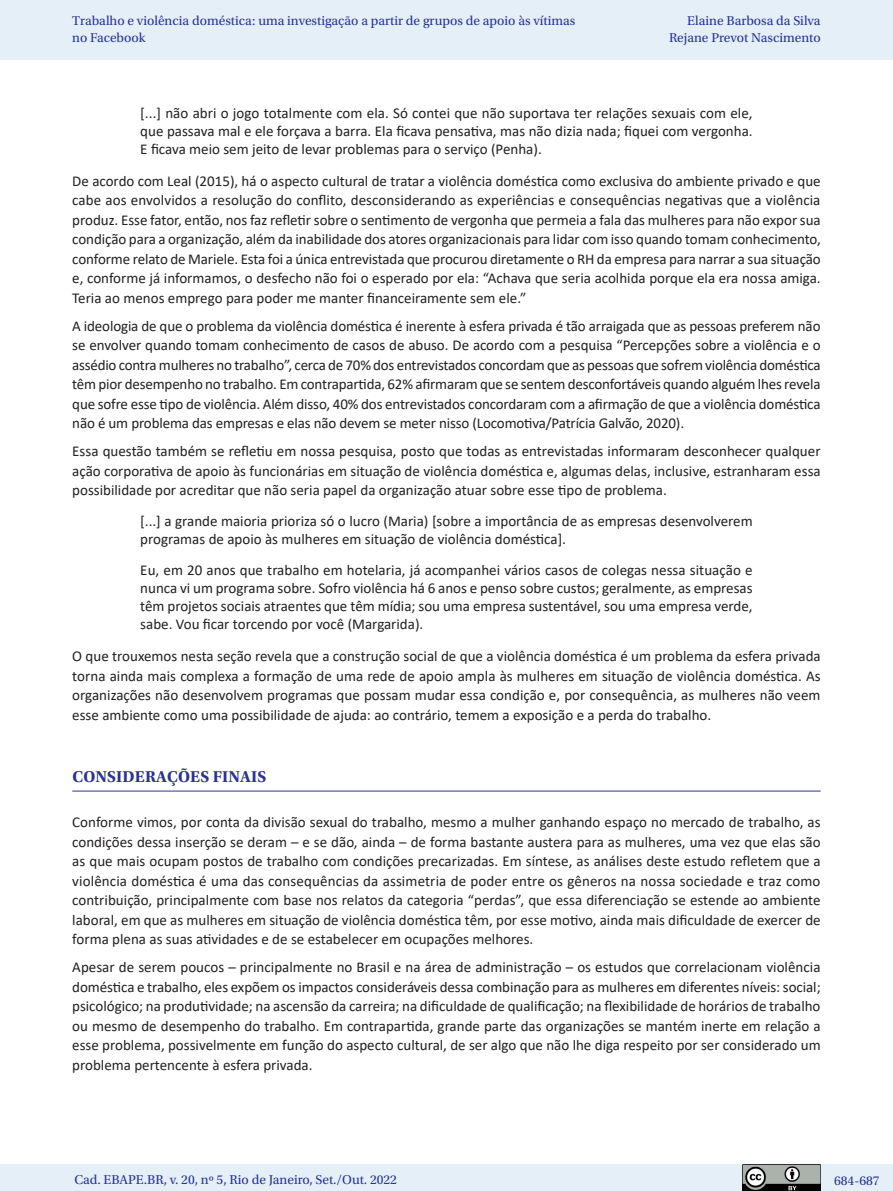
<style>
.page{position:relative;width:893px;height:1191px;background:#fff}
.page>*{position:absolute;margin:0;border:0;box-sizing:border-box;transform-origin:0 0}
._07_1_sub_1{font:700 16.5px "Utopia Std";letter-spacing:.01em;color:#2b3393}
._06_0_texto{font:15px/19.5px "Calibri";color:#231f20;text-align:justify}
._06_2_citação{font:15px/18px "Calibri";color:#231f20;text-align:justify}
.t1{font:13.5px/16.5px "Utopia Std";color:#2b3393}
</style>
<div class="page">
<div style="left:0;top:0;width:893px;height:60px;background:#e4eff8"></div>
<div style="left:0;top:1164px;width:893px;height:27px;background:#e4eff8"></div>
<img style="left:743px;top:1164px;width:78px;height:27px">
<hr style="left:72px;top:790px;width:749px;height:1px;background:#2b3393">
<p class="t1" style="left:72px;top:13px;width:505px">Trabalho e violência doméstica: uma investigação a partir de grupos de apoio às vítimas no Facebook</p>
<p class="t1" style="left:669px;top:13px;width:153px;text-align:right">Elaine Barbosa da Silva<br>Rejane Prevot Nascimento</p>
<p class="_06_2_citação" style="left:140px;top:103px;width:614px">[...] não abri o jogo totalmente com ela. Só contei que não suportava ter relações sexuais com ele, que passava mal e ele forçava a barra. Ela ficava pensativa, mas não dizia nada; fiquei com vergonha.<br>E ficava meio sem jeito de levar problemas para o serviço (Penha).</p>
<p class="_06_0_texto" style="left:72px;top:171px;width:750px">De acordo com Leal (2015), há o aspecto cultural de tratar a violência doméstica como exclusiva do ambiente privado e que cabe aos envolvidos a resolução do conflito, desconsiderando as experiências e consequências negativas que a violência produz. Esse fator, então, nos faz refletir sobre o sentimento de vergonha que permeia a fala das mulheres para não expor sua condição para a organização, além da inabilidade dos atores organizacionais para lidar com isso quando tomam conhecimento, conforme relato de Mariele. Esta foi a única entrevistada que procurou diretamente o RH da empresa para narrar a sua situação e, conforme já informamos, o desfecho não foi o esperado por ela: “Achava que seria acolhida porque ela era nossa amiga.<br>Teria ao menos emprego para poder me manter financeiramente sem ele.”</p>
<p class="_06_0_texto" style="left:72px;top:316px;width:750px">A ideologia de que o problema da violência doméstica é inerente à esfera privada é tão arraigada que as pessoas preferem não se envolver quando tomam conhecimento de casos de abuso. De acordo com a pesquisa “Percepções sobre a violência e o assédio contra mulheres no trabalho”, cerca de 70% dos entrevistados concordam que as pessoas que sofrem violência doméstica têm pior desempenho no trabalho. Em contrapartida, 62% afirmaram que se sentem desconfortáveis quando alguém lhes revela que sofre esse tipo de violência. Além disso, 40% dos entrevistados concordaram com a afirmação de que a violência doméstica não é um problema das empresas e elas não devem se meter nisso (Locomotiva/Patrícia Galvão, 2020).</p>
<p class="_06_0_texto" style="left:72px;top:441px;width:750px">Essa questão também se refletiu em nossa pesquisa, posto que todas as entrevistadas informaram desconhecer qualquer ação corporativa de apoio às funcionárias em situação de violência doméstica e, algumas delas, inclusive, estranharam essa possibilidade por acreditar que não seria papel da organização atuar sobre esse tipo de problema.</p>
<p class="_06_2_citação" style="left:140px;top:512px;width:614px">[...] a grande maioria prioriza só o lucro (Maria) [sobre a importância de as empresas desenvolverem programas de apoio às mulheres em situação de violência doméstica].</p>
<p class="_06_2_citação" style="left:140px;top:560px;width:614px">Eu, em 20 anos que trabalho em hotelaria, já acompanhei vários casos de colegas nessa situação e nunca vi um programa sobre. Sofro violência há 6 anos e penso sobre custos; geralmente, as empresas têm projetos sociais atraentes que têm mídia; sou uma empresa sustentável, sou uma empresa verde, sabe. Vou ficar torcendo por você (Margarida).</p>
<p class="_06_0_texto" style="left:72px;top:646px;width:750px">O que trouxemos nesta seção revela que a construção social de que a violência doméstica é um problema da esfera privada torna ainda mais complexa a formação de uma rede de apoio ampla às mulheres em situação de violência doméstica. As organizações não desenvolvem programas que possam mudar essa condição e, por consequência, as mulheres não veem esse ambiente como uma possibilidade de ajuda: ao contrário, temem a exposição e a perda do trabalho.</p>
<p class="_07_1_sub_1" style="left:72px;top:767px;width:195px">CONSIDERAÇÕES FINAIS</p>
<p class="_06_0_texto" style="left:72px;top:812px;width:750px">Conforme vimos, por conta da divisão sexual do trabalho, mesmo a mulher ganhando espaço no mercado de trabalho, as condições dessa inserção se deram – e se dão, ainda – de forma bastante austera para as mulheres, uma vez que elas são as que mais ocupam postos de trabalho com condições precarizadas. Em síntese, as análises deste estudo refletem que a violência doméstica é uma das consequências da assimetria de poder entre os gêneros na nossa sociedade e traz como contribuição, principalmente com base nos relatos da categoria “perdas”, que essa diferenciação se estende ao ambiente laboral, em que as mulheres em situação de violência doméstica têm, por esse motivo, ainda mais dificuldade de exercer de forma plena as suas atividades e de se estabelecer em ocupações melhores.</p>
<p class="_06_0_texto" style="left:72px;top:957px;width:750px">Apesar de serem poucos – principalmente no Brasil e na área de administração – os estudos que correlacionam violência doméstica e trabalho, eles expõem os impactos consideráveis dessa combinação para as mulheres em diferentes níveis: social; psicológico; na produtividade; na ascensão da carreira; na dificuldade de qualificação; na flexibilidade de horários de trabalho ou mesmo de desempenho do trabalho. Em contrapartida, grande parte das organizações se mantém inerte em relação a esse problema, possivelmente em função do aspecto cultural, de ser algo que não lhe diga respeito por ser considerado um problema pertencente à esfera privada.</p>
<p class="t1" style="left:74px;top:1171px;width:324px">Cad. EBAPE.BR, v. 20, nº 5, Rio de Janeiro, Set./Out. 2022</p>
<p class="t1" style="left:834px;top:1172px;width:47px">684-687</p>
</div>
